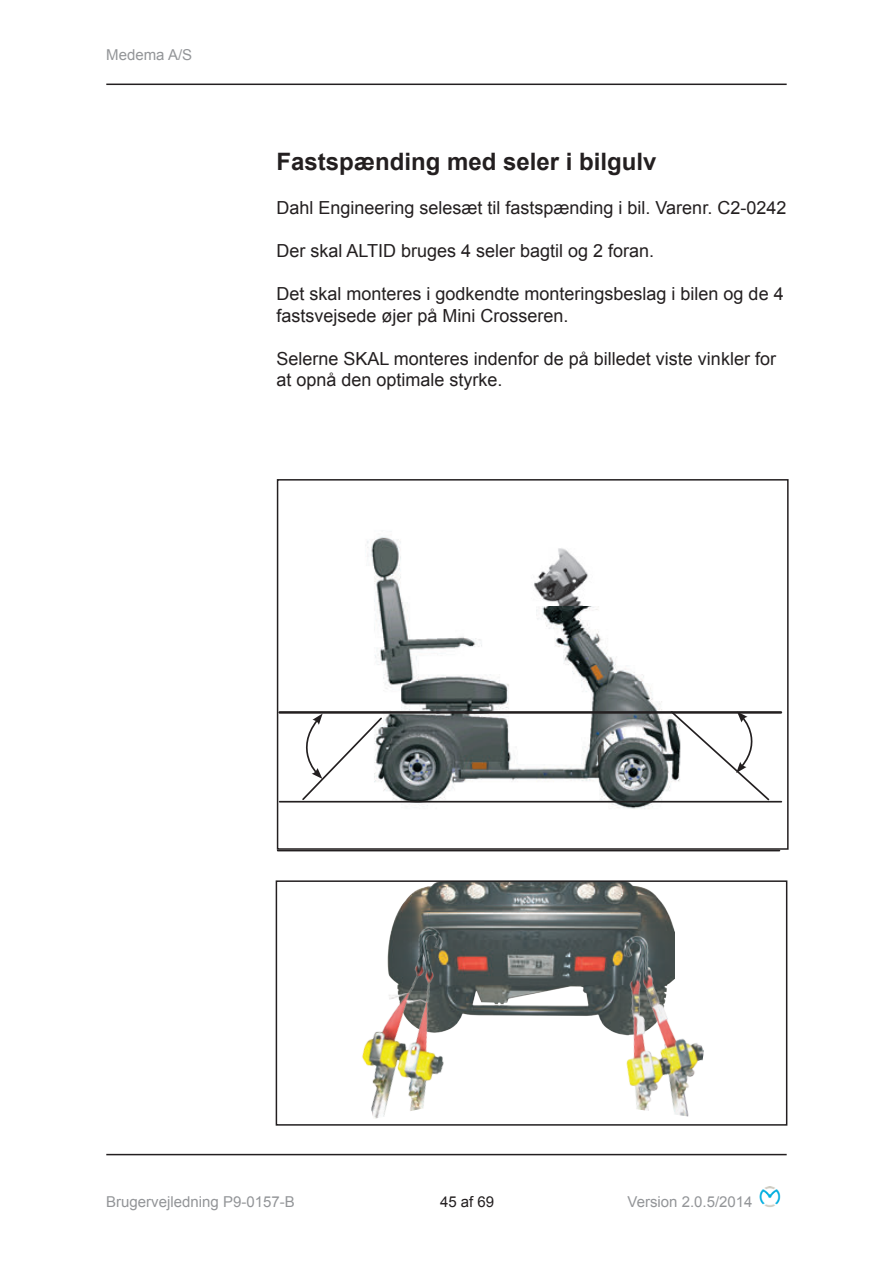
<style>
.page{position:relative;width:893px;height:1263px;background:#fff}
.page>*{position:absolute;margin:0;border:0;box-sizing:border-box;transform-origin:0 0}
.t1{font:700 24px "Arial";color:#231f20}
.t2{font:18px/21.6px "Arial";color:#231f20}
.t3{font:15px "Arial";color:#939598}
.t4{font:15px "Arial";color:#231f20}
</style>
<div class="page">
<hr style="left:106px;top:84px;width:681px;height:1px;background:#231f20">
<hr style="left:106px;top:1154px;width:681px;height:1px;background:#231f20">
<img style="left:759px;top:1186px;width:22px;height:21px">
<hr style="left:278px;top:850px;width:501px;height:1px;background:#231f20">
<img style="left:394px;top:883px;width:280px;height:133px">
<img style="left:362px;top:921px;width:120px;height:198px">
<img style="left:598px;top:927px;width:106px;height:190px">
<div style="left:276px;top:880px;width:511px;height:246px;border:2px solid #231f20"></div>
<img style="left:280px;top:536px;width:503px;height:273px">
<div style="left:277px;top:479px;width:512px;height:371px;border:2px solid #231f20"></div>
<hr style="left:280px;top:801px;width:501px;height:1px;background:#231f20">
<hr style="left:280px;top:711px;width:501px;height:3px;background:#231f20">
<svg style="left:294px;top:713px;width:89px;height:88px"></svg>
<svg style="left:669px;top:710px;width:102px;height:91px"></svg>
<img style="left:520px;top:541px;width:80px;height:65px">
<p class="t3" style="left:106px;top:44px;width:87px">Medema A/S</p>
<h1 class="t1" style="left:276px;top:146px;width:382px">Fastspænding med seler i bilgulv</h1>
<p class="t2" style="left:276px;top:197px;width:511px">Dahl Engineering selesæt til fastspænding i bil. Varenr. C2-0242</p>
<p class="t2" style="left:276px;top:240px;width:379px">Der skal ALTID bruges 4 seler bagtil og 2 foran.</p>
<p class="t2" style="left:276px;top:283px;width:509px">Det skal monteres i godkendte monteringsbeslag i bilen og de 4 fastsvejsede øjer på Mini Crosseren.</p>
<p class="t2" style="left:276px;top:348px;width:501px">Selerne SKAL monteres indenfor de på billedet viste vinkler for at opnå den optimale styrke.</p>
<p class="t3" style="left:106px;top:1192px;width:190px">Brugervejledning P9-0157-B</p>
<p class="t4" style="left:440px;top:1192px;width:56px">45 af 69</p>
<p class="t3" style="left:628px;top:1192px;width:127px">Version 2.0.5/2014</p>
</div>
